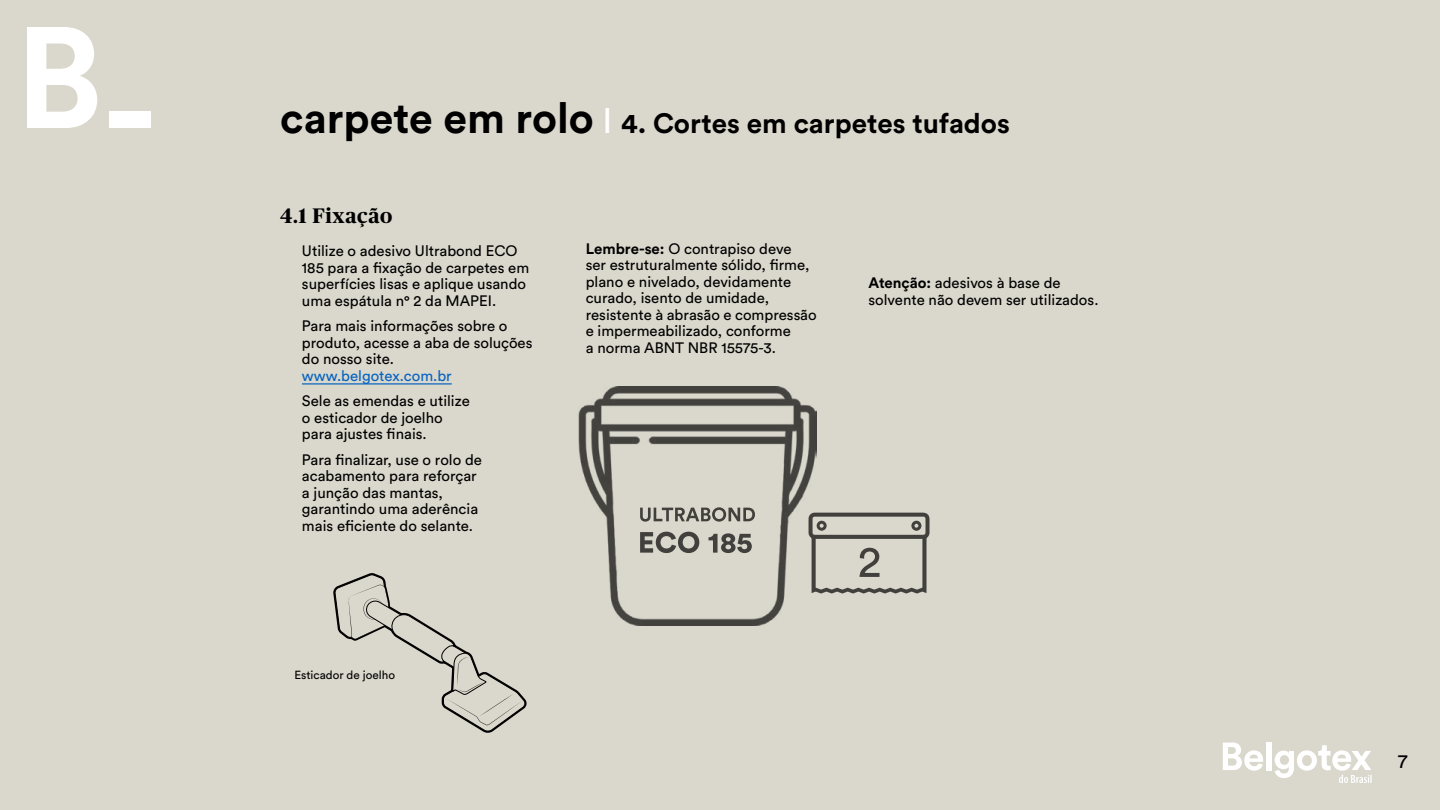
<style>
.page{position:relative;width:1440px;height:810px;background:#dad7cc}
.page>*{position:absolute;margin:0;border:0;box-sizing:border-box;transform-origin:0 0}
.t1{font:700 27.75px "Circular Std";color:#000}
.t2{font:700 21px "Publico Headline";letter-spacing:.03em;color:#000}
.t3{font:19.5px "Circular Std";color:#000}
.t4{font:15px/16.5px "Circular Std";color:#000}
.t5{font:15px "Circular Std";color:#0563c1}
.t6{font:11.7px "Circular Std";color:#000}
.s1{font-size:42.75px}
.s2{font-weight:400;font-size:35.25px;color:#fff}
.s3{font-weight:700}
</style>
<div class="page">
<svg style="left:1223px;top:743px;width:40px;height:28px"></svg>
<div style="left:1267px;top:742px;width:5px;height:28px;background:#fff"></div>
<svg style="left:1275px;top:745px;width:97px;height:38px"></svg>
<svg style="left:27px;top:27px;width:70px;height:101px"></svg>
<div style="left:110px;top:112px;width:41px;height:16px;background:#fff"></div>
<hr style="left:302px;top:383px;width:150px;height:2px;background:#0563c1">
<svg style="left:817px;top:513px;width:113px;height:81px"></svg>
<img style="left:578px;top:387px;width:239px;height:238px">
<svg style="left:640px;top:532px;width:112px;height:21px"></svg>
<svg style="left:640px;top:507px;width:115px;height:15px"></svg>
<svg style="left:333px;top:573px;width:194px;height:160px"></svg>
<h1 class="t1" style="left:280px;top:105px;width:731px"><span class="s1">carpete em rolo</span> <span class="s2">I</span> 4. Cortes em carpetes tufados</h1>
<h2 class="t2" style="left:280px;top:201px;width:114px">4.1 Fixação</h2>
<p class="t4" style="left:302px;top:243px;width:229px">Utilize o adesivo Ultrabond ECO<br>185 para a fixação de carpetes em superfícies lisas e aplique usando uma espátula n° 2 da MAPEI.</p>
<p class="t4" style="left:302px;top:318px;width:232px">Para mais informações sobre o produto, acesse a aba de soluções do nosso site.</p>
<p class="t5" style="left:302px;top:367px;width:151px">www.belgotex.com.br</p>
<p class="t4" style="left:302px;top:393px;width:169px">Sele as emendas e utilize o esticador de joelho para ajustes finais.</p>
<p class="t4" style="left:302px;top:451px;width:182px">Para finalizar, use o rolo de acabamento para reforçar a junção das mantas, garantindo uma aderência mais eficiente do selante.</p>
<p class="t4" style="left:586px;top:240px;width:232px"><span class="s3">Lembre-se:</span> O contrapiso deve<br>ser estruturalmente sólido, firme, plano e nivelado, devidamente curado, isento de umidade, resistente à abrasão e compressão e impermeabilizado, conforme<br>a norma ABNT NBR 15575-3.</p>
<p class="t4" style="left:868px;top:274px;width:232px"><span class="s3">Atenção:</span> adesivos à base de solvente não devem ser utilizados.</p>
<p class="t6" style="left:294px;top:668px;width:102px">Esticador de joelho</p>
<h3 class="t3" style="left:1398px;top:749px;width:11px">7</h3>
</div>
